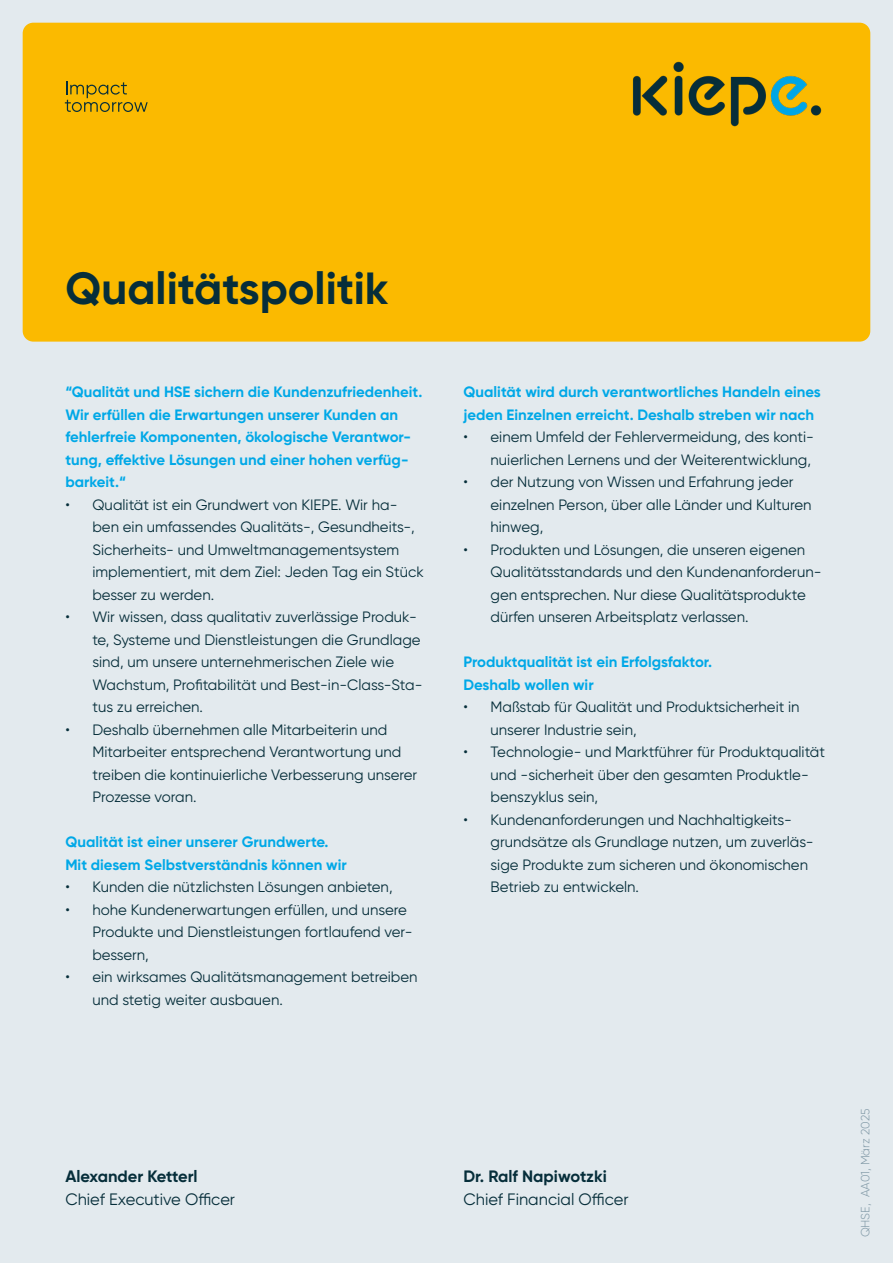
<style>
.page{position:relative;width:893px;height:1263px;background:#e3eaee}
.page>*{position:absolute;margin:0;border:0;box-sizing:border-box;transform-origin:0 0}
.t1{font:700 45px "Gilroy";color:#062e3a}
.t2{font:16.5px "Gilroy";color:#062e3a}
.t3{font:700 16.5px "Gilroy";color:#062e3a}
.t4{font:15px/22.5px "Gilroy";color:#062e3a}
.t5{font:700 15px/22.5px "Gilroy";color:#00a8e7}
.t6{font:300 12px "Gilroy";letter-spacing:-.005em;color:#7d96a4}
</style>
<div class="page">
<div style="left:23px;top:23px;width:847px;height:319px;background:#fbba00;border-radius:11px"></div>
<svg style="left:65px;top:81px;width:83px;height:31px"></svg>
<img style="left:632px;top:61px;width:190px;height:66px">
<h1 class="t1" style="left:65px;top:260px;width:325px">Qualitätspolitik</h1>
<p class="t5" style="left:65px;top:381px;width:358px">“Qualität und HSE sichern die Kundenzufriedenheit.<br>Wir erfüllen die Erwartungen unserer Kunden an fehlerfreie Komponenten, ökologische Verantwor&shy;tung, effektive Lösungen und einer hohen verfüg&shy;barkeit.“</p>
<p class="t4" style="left:92px;top:493px;width:333px;text-indent:-27px">• Qualität ist ein Grundwert von KIEPE. Wir ha&shy;ben ein umfassendes Qualitäts-, Gesundheits-, Sicherheits- und Umweltmanagementsystem implementiert, mit dem Ziel: Jeden Tag ein Stück besser zu werden.</p>
<p class="t4" style="left:92px;top:606px;width:332px;text-indent:-27px">• Wir wissen, dass qualitativ zuverlässige Produk&shy;te, Systeme und Dienstleistungen die Grundlage sind, um unsere unternehmerischen Ziele wie Wachstum, Profitabilität und Best-in-Class-Sta&shy;tus zu erreichen.</p>
<p class="t4" style="left:92px;top:718px;width:326px;text-indent:-27px">• Deshalb übernehmen alle Mitarbeiterin und Mitarbeiter entsprechend Verantwortung und treiben die kontinuierliche Verbesserung unserer Prozesse voran.</p>
<p class="t5" style="left:65px;top:831px;width:283px">Qualität ist einer unserer Grundwerte.<br>Mit diesem Selbstverständnis können wir</p>
<p class="t4" style="left:65px;top:876px;width:329px">• Kunden die nützlichsten Lösungen anbieten,</p>
<p class="t4" style="left:92px;top:898px;width:322px;text-indent:-27px">• hohe Kundenerwartungen erfüllen, und unsere<br>Produkte und Dienstleistungen fortlaufend ver&shy;bessern,</p>
<p class="t4" style="left:92px;top:966px;width:327px;text-indent:-27px">• ein wirksames Qualitätsmanagement betreiben und stetig weiter ausbauen.</p>
<p class="t5" style="left:463px;top:381px;width:359px">Qualität wird durch verantwortliches Handeln eines jeden Einzelnen erreicht. Deshalb streben wir nach</p>
<p class="t4" style="left:463px;top:426px;width:352px;text-align:right">• einem Umfeld der Fehlervermeidung, des konti&shy;nuierlichen Lernens und der Weiterentwicklung,</p>
<p class="t4" style="left:490px;top:471px;width:322px;text-indent:-27px">• der Nutzung von Wissen und Erfahrung jeder einzelnen Person, über alle Länder und Kulturen hinweg,</p>
<p class="t4" style="left:490px;top:538px;width:333px;text-indent:-27px">• Produkten und Lösungen, die unseren eigenen Qualitätsstandards und den Kundenanforderun&shy;gen entsprechen. Nur diese Qualitätsprodukte dürfen unseren Arbeitsplatz verlassen.</p>
<p class="t5" style="left:463px;top:651px;width:250px">Produktqualität ist ein Erfolgsfaktor.<br>Deshalb wollen wir</p>
<p class="t4" style="left:490px;top:696px;width:311px;text-indent:-27px">• Maßstab für Qualität und Produktsicherheit in unserer Industrie sein,</p>
<p class="t4" style="left:490px;top:741px;width:336px;text-indent:-27px">• Technologie- und Marktführer für Produktqualität und -sicherheit über den gesamten Produktle&shy;benszyklus sein,</p>
<p class="t4" style="left:490px;top:808px;width:325px;text-indent:-27px">• Kundenanforderungen und Nachhaltigkeits&shy;grundsätze als Grundlage nutzen, um zuverläs&shy;sige Produkte zum sicheren und ökonomischen Betrieb zu entwickeln.</p>
<p class="t3" style="left:65px;top:1166px;width:134px">Alexander Ketterl</p>
<p class="t2" style="left:65px;top:1189px;width:171px">Chief Executive Officer</p>
<p class="t3" style="left:463px;top:1166px;width:145px">Dr. Ralf Napiwotzki</p>
<p class="t2" style="left:463px;top:1189px;width:167px">Chief Financial Officer</p>
<p class="t6" style="left:858px;top:1237px;width:130px;rotate:-90deg">QHSE, AA01, März 2025</p>
</div>
